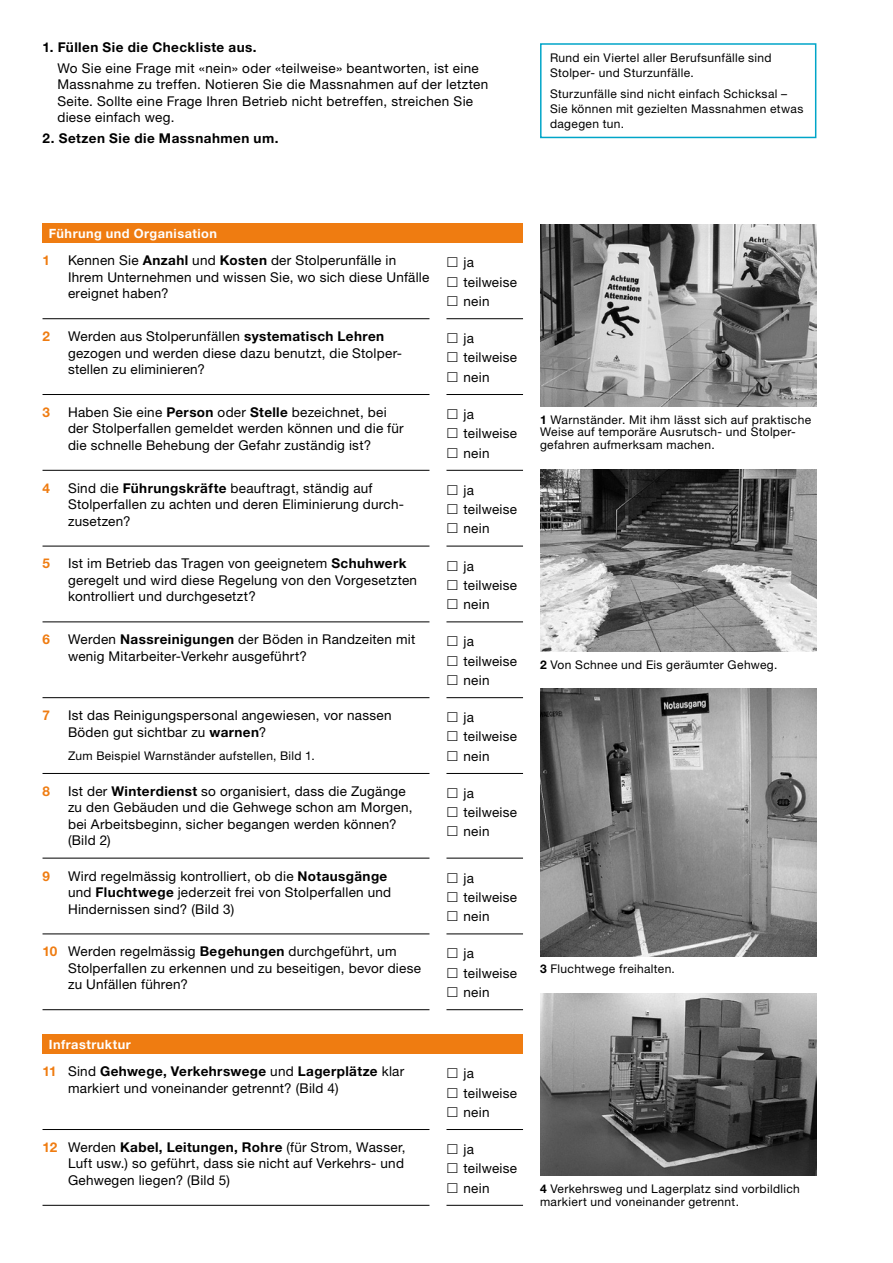
<style>
.page{position:relative;width:893px;height:1263px;background:#fff}
.page>*{position:absolute;margin:0;border:0;box-sizing:border-box;transform-origin:0 0}
.t1{font:13.5px/16.5px "Helvetica Neue LT Std";letter-spacing:.02em;color:#000}
.t2{font:700 13.5px "Helvetica Neue LT Std";letter-spacing:.035em;color:#000}
.t3{font:700 13.5px "Helvetica Neue LT Std";color:#ef7c11}
.t4{font:700 12.75px "Helvetica Neue LT Std";letter-spacing:.04em;color:#fff}
.t5{font:12px/12.8px "Helvetica Neue LT Std";letter-spacing:.03em;color:#000}
.s1{font-weight:700}
.s2{font-weight:700;color:#ef7c11}
</style>
<div class="page">
<img style="left:540px;top:224px;width:276px;height:182px">
<img style="left:540px;top:993px;width:276px;height:182px">
<img style="left:540px;top:469px;width:276px;height:182px">
<img style="left:540px;top:689px;width:276px;height:267px">
<div style="left:43px;top:224px;width:480px;height:19px;background:#ef7c11"></div>
<hr style="left:446px;top:318px;width:77px;height:1px;background:#000">
<hr style="left:446px;top:394px;width:77px;height:1px;background:#000">
<hr style="left:446px;top:470px;width:77px;height:1px;background:#000">
<hr style="left:446px;top:621px;width:77px;height:1px;background:#000">
<hr style="left:446px;top:697px;width:77px;height:1px;background:#000">
<hr style="left:446px;top:773px;width:77px;height:1px;background:#000">
<hr style="left:446px;top:858px;width:77px;height:1px;background:#000">
<hr style="left:446px;top:933px;width:77px;height:1px;background:#000">
<hr style="left:446px;top:1009px;width:77px;height:1px;background:#000">
<hr style="left:446px;top:546px;width:77px;height:1px;background:#000">
<hr style="left:43px;top:318px;width:386px;height:1px;background:#000">
<hr style="left:43px;top:394px;width:386px;height:1px;background:#000">
<hr style="left:43px;top:470px;width:386px;height:1px;background:#000">
<hr style="left:43px;top:546px;width:386px;height:1px;background:#000">
<hr style="left:43px;top:621px;width:386px;height:1px;background:#000">
<hr style="left:43px;top:697px;width:386px;height:1px;background:#000">
<hr style="left:43px;top:773px;width:386px;height:1px;background:#000">
<hr style="left:43px;top:858px;width:386px;height:1px;background:#000">
<hr style="left:43px;top:933px;width:386px;height:1px;background:#000">
<hr style="left:43px;top:1009px;width:386px;height:1px;background:#000">
<div style="left:43px;top:1034px;width:480px;height:20px;background:#ef7c11"></div>
<hr style="left:446px;top:1129px;width:77px;height:1px;background:#000">
<hr style="left:446px;top:1205px;width:77px;height:1px;background:#000">
<hr style="left:43px;top:1129px;width:386px;height:1px;background:#000">
<hr style="left:43px;top:1205px;width:386px;height:1px;background:#000">
<div style="left:540px;top:43px;width:276px;height:95px;border:2px solid #00a5c8"></div>
<p class="t2" style="left:43px;top:39px;width:216px">1. Füllen Sie die Checkliste aus.</p>
<p class="t1" style="left:57px;top:60px;width:432px">Wo Sie eine Frage mit «nein» oder «teilweise» beantworten, ist eine Massnahme zu treffen. Notieren Sie die Massnahmen auf der letzten Seite. Sollte eine Frage Ihren Betrieb nicht betreffen, streichen Sie diese einfach weg.</p>
<p class="t2" style="left:43px;top:130px;width:237px">2. Setzen Sie die Massnahmen um.</p>
<p class="t5" style="left:550px;top:50px;width:223px;line-height:15px">Rund ein Viertel aller Berufsunfälle sind<br>Stolper- und Sturzunfälle.</p>
<p class="t5" style="left:550px;top:86px;width:255px;line-height:15px">Sturzunfälle sind nicht einfach Schicksal –<br>Sie können mit gezielten Massnahmen etwas dagegen tun.</p>
<p class="t4" style="left:49px;top:225px;width:170px">Führung und Organisation</p>
<p class="t3" style="left:43px;top:252px;width:9px">1</p>
<p class="t1" style="left:68px;top:252px;width:363px">Kennen Sie <span class="s1">Anzahl</span> und <span class="s1">Kosten</span> der Stolperunfälle in<br>Ihrem Unternehmen und wissen Sie, wo sich diese Unfälle ereignet haben?</p>
<p class="t1" style="left:463px;top:253px;width:55px;line-height:19.2px">ja teilweise nein</p>
<p class="t3" style="left:43px;top:328px;width:9px">2</p>
<p class="t1" style="left:68px;top:328px;width:334px">Werden aus Stolperunfällen <span class="s1">systematisch Lehren </span>gezogen und werden diese dazu benutzt, die Stolper&shy;stellen zu eliminieren?</p>
<p class="t1" style="left:463px;top:329px;width:55px;line-height:19.2px">ja teilweise nein</p>
<p class="t3" style="left:43px;top:404px;width:9px">3</p>
<p class="t1" style="left:68px;top:404px;width:337px">Haben Sie eine <span class="s1">Person</span> oder <span class="s1">Stelle</span> bezeichnet, bei der Stolperfallen gemeldet werden können und die für die schnelle Behebung der Gefahr zuständig ist?</p>
<p class="t1" style="left:463px;top:404px;width:55px;line-height:19.2px">ja teilweise nein</p>
<p class="t3" style="left:43px;top:479px;width:9px">4</p>
<p class="t1" style="left:68px;top:479px;width:336px">Sind die <span class="s1">Führungskräfte</span> beauftragt, ständig auf<br>Stolperfallen zu achten und deren Eliminierung durch&shy;zusetzen?</p>
<p class="t1" style="left:464px;top:480px;width:55px;line-height:19.2px">ja teilweise nein</p>
<p class="t3" style="left:43px;top:555px;width:9px">5</p>
<p class="t1" style="left:68px;top:555px;width:351px">Ist im Betrieb das Tragen von geeignetem <span class="s1">Schuhwerk </span>geregelt und wird diese Regelung von den Vorgesetzten kontrolliert und durchgesetzt?</p>
<p class="t1" style="left:464px;top:556px;width:55px;line-height:19.2px">ja teilweise nein</p>
<p class="t3" style="left:43px;top:631px;width:9px">6</p>
<p class="t1" style="left:68px;top:631px;width:349px">Werden <span class="s1">Nassreinigungen</span> der Böden in Randzeiten mit wenig Mitarbeiter-Verkehr ausgeführt?</p>
<p class="t1" style="left:464px;top:632px;width:55px;line-height:19.2px">ja teilweise nein</p>
<p class="t3" style="left:43px;top:707px;width:9px">7</p>
<p class="t1" style="left:68px;top:707px;width:325px">Ist das Reinigungspersonal angewiesen, vor nassen<br>Böden gut sichtbar zu <span class="s1">warnen</span>?</p>
<p class="t5" style="left:68px;top:749px;width:248px">Zum Beispiel Warnständer aufstellen, Bild 1.</p>
<p class="t1" style="left:463px;top:708px;width:55px;line-height:19.2px">ja teilweise nein</p>
<p class="t3" style="left:43px;top:783px;width:9px">8</p>
<p class="t1" style="left:68px;top:783px;width:346px">Ist der <span class="s1">Winterdienst</span> so organisiert, dass die Zugänge zu den Gebäuden und die Gehwege schon am Morgen, bei Arbeitsbeginn, sicher begangen werden können? (Bild 2)</p>
<p class="t1" style="left:463px;top:783px;width:55px;line-height:19.2px">ja teilweise nein</p>
<p class="t3" style="left:43px;top:867px;width:9px">9</p>
<p class="t1" style="left:68px;top:867px;width:325px">Wird regelmässig kontrolliert, ob die <span class="s1">Notausgänge </span>und <span class="s1">Fluchtwege</span> jederzeit frei von Stolperfallen und<br>Hindernissen sind? (Bild 3)</p>
<p class="t1" style="left:463px;top:868px;width:55px;line-height:19.2px">ja teilweise nein</p>
<p class="t1" style="left:68px;top:943px;width:354px;text-indent:-26px"><span class="s2">10</span> Werden regelmässig <span class="s1">Begehungen</span> durchgeführt, um<br>Stolperfallen zu erkennen und zu beseitigen, bevor diese zu Unfällen führen?</p>
<p class="t1" style="left:464px;top:944px;width:55px;line-height:19.2px">ja teilweise nein</p>
<p class="t4" style="left:49px;top:1036px;width:83px">Infrastruktur</p>
<p class="t1" style="left:68px;top:1063px;width:338px;text-indent:-26px"><span class="s2">11</span> Sind <span class="s1">Gehwege, Verkehrswege</span> und <span class="s1">Lagerplätze</span> klar markiert und voneinander getrennt? (Bild 4)</p>
<p class="t1" style="left:463px;top:1064px;width:55px;line-height:19.2px">ja teilweise nein</p>
<p class="t1" style="left:68px;top:1139px;width:339px;text-align:justify;text-indent:-26px"><span class="s2">12</span> Werden <span class="s1">Kabel, Leitungen, Rohre</span> (für Strom, Wasser, Luft usw.) so geführt, dass sie nicht auf Verkehrs- und Gehwegen liegen? (Bild 5)</p>
<p class="t1" style="left:463px;top:1139px;width:55px;line-height:19.2px">ja teilweise nein</p>
<p class="t5" style="left:540px;top:413px;width:273px"><span class="s1">1</span> Warnständer. Mit ihm lässt sich auf praktische<br>Weise auf temporäre Ausrutsch- und Stolper&shy;gefahren aufmerksam machen.</p>
<p class="t5" style="left:540px;top:658px;width:239px"><span class="s1">2</span> Von Schnee und Eis geräumter Gehweg.</p>
<p class="t5" style="left:540px;top:962px;width:136px"><span class="s1">3</span> Fluchtwege freihalten.</p>
<p class="t5" style="left:540px;top:1182px;width:261px"><span class="s1">4</span> Verkehrsweg und Lagerplatz sind vorbildlich markiert und voneinander getrennt.</p>
</div>
